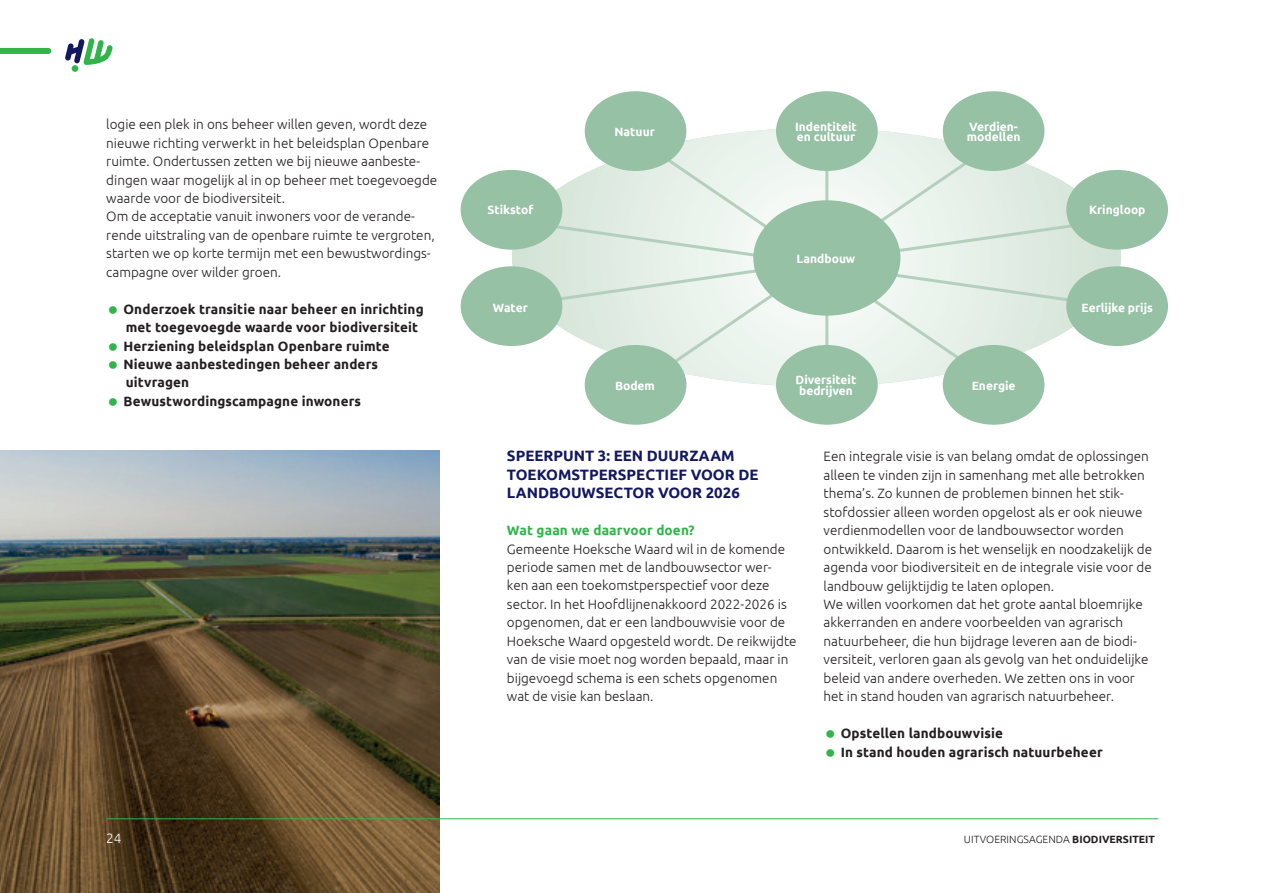
<style>
.page{position:relative;width:1263px;height:893px;background:#fff}
.page>*{position:absolute;margin:0;border:0;box-sizing:border-box;transform-origin:0 0}
.t1{font:700 15px/18.5px "Ubuntu";color:#121761}
.t2{font:300 13.5px/18.5px "Ubuntu";color:#231f20}
.t3{font:700 13.5px/18.5px "Ubuntu";letter-spacing:.01em;color:#231f20}
.t4{font:700 13.5px "Ubuntu";letter-spacing:.01em;color:#31b44a}
.t5{font:300 13.5px "Ubuntu";color:#fff}
.t6{font:700 12px/10.5px "Ubuntu";color:#fff}
.t7{font:300 10.5px "Ubuntu";color:#231f20}
.s1{font-weight:700}
</style>
<div class="page">
<svg style="left:512px;top:128px;width:609px;height:258px"></svg>
<svg style="left:531px;top:220px;width:559px;height:86px;background:#dbe8de"></svg>
<div style="left:461px;top:170px;width:101px;height:80px;background:#96c1a5;border-radius:50%"></div>
<div style="left:1066px;top:170px;width:102px;height:80px;background:#96c1a5;border-radius:50%"></div>
<div style="left:461px;top:266px;width:101px;height:80px;background:#96c1a5;border-radius:50%"></div>
<div style="left:1066px;top:266px;width:102px;height:80px;background:#96c1a5;border-radius:50%"></div>
<div style="left:585px;top:345px;width:101px;height:80px;background:#96c1a5;border-radius:50%"></div>
<div style="left:776px;top:91px;width:102px;height:80px;background:#96c1a5;border-radius:50%"></div>
<div style="left:776px;top:345px;width:102px;height:80px;background:#96c1a5;border-radius:50%"></div>
<div style="left:943px;top:91px;width:101px;height:80px;background:#96c1a5;border-radius:50%"></div>
<div style="left:0;top:48px;width:48px;height:6px;background:#31b44a"></div>
<div style="left:72px;top:65px;width:6px;height:7px;background:#31b44a;border-radius:50%"></div>
<svg style="left:65px;top:38px;width:48px;height:27px"></svg>
<img style="left:0;top:451px;width:439px;height:442px">
<svg style="left:657px;top:151px;width:324px;height:224px"></svg>
<div style="left:753px;top:200px;width:147px;height:116px;background:#96c1a5;border-radius:50%"></div>
<div style="left:585px;top:91px;width:101px;height:80px;background:#96c1a5;border-radius:50%"></div>
<div style="left:943px;top:345px;width:101px;height:80px;background:#96c1a5;border-radius:50%"></div>
<hr style="left:106px;top:818px;width:1052px;height:1px;background:#31b44a">
<p class="t2" style="left:106px;top:116px;width:332px">logie een plek in ons beheer willen geven, wordt deze nieuwe richting verwerkt in het beleidsplan Openbare ruimte. Ondertussen zetten we bij nieuwe aanbeste&shy;dingen waar mogelijk al in op beheer met toegevoegde waarde voor de biodiversiteit.<br>Om de acceptatie vanuit inwoners voor de verande&shy;rende uitstraling van de openbare ruimte te vergroten, starten we op korte termijn met een bewustwordings&shy;campagne over wilder groen.</p>
<p class="t3" style="left:123px;top:300px;width:302px">Onderzoek transitie naar beheer en inrichting met toegevoegde waarde voor biodiversiteit Herziening beleidsplan Openbare ruimte Nieuwe aanbestedingen beheer anders uitvragen<br>Bewustwordingscampagne inwoners</p>
<p class="t5" style="left:106px;top:832px;width:17px">24</p>
<p class="t6" style="left:487px;top:205px;width:47px">Stikstof</p>
<p class="t6" style="left:493px;top:303px;width:36px">Water</p>
<p class="t6" style="left:614px;top:127px;width:42px">Natuur</p>
<p class="t6" style="left:615px;top:381px;width:41px">Bodem</p>
<p class="t6" style="left:795px;top:122px;width:63px">Indentiteit en cultuur</p>
<p class="t6" style="left:967px;top:122px;width:55px">Verdien&shy;modellen</p>
<p class="t6" style="left:797px;top:254px;width:60px">Landbouw</p>
<p class="t6" style="left:795px;top:375px;width:62px">Diversiteit bedrijven</p>
<p class="t6" style="left:972px;top:381px;width:45px">Energie</p>
<p class="t6" style="left:1089px;top:205px;width:58px">Kringloop</p>
<p class="t6" style="left:1081px;top:303px;width:73px">Eerlijke prijs</p>
<p class="t1" style="left:507px;top:447px;width:253px">SPEERPUNT 3: EEN DUURZAAM<br>TOEKOMSTPERSPECTIEF VOOR DE<br>LANDBOUWSECTOR VOOR 2026</p>
<p class="t4" style="left:507px;top:524px;width:189px">Wat gaan we daarvoor doen?</p>
<p class="t2" style="left:507px;top:540px;width:291px">Gemeente Hoeksche Waard wil in de komende periode samen met de landbouwsector wer-<br>ken aan een toekomstperspectief voor deze sector. In het Hoofdlijnenakkoord 2022-2026 is opgenomen, dat er een landbouwvisie voor de Hoeksche Waard opgesteld wordt. De reikwijdte van de visie moet nog worden bepaald, maar in bijgevoegd schema is een schets opgenomen wat de visie kan beslaan.</p>
<p class="t2" style="left:823px;top:448px;width:330px">Een integrale visie is van belang omdat de oplossingen alleen te vinden zijn in samenhang met alle betrokken thema’s. Zo kunnen de problemen binnen het stik&shy;stofdossier alleen worden opgelost als er ook nieuwe verdienmodellen voor de landbouwsector worden ontwikkeld. Daarom is het wenselijk en noodzakelijk de agenda voor biodiversiteit en de integrale visie voor de landbouw gelijktijdig te laten oplopen.<br>We willen voorkomen dat het grote aantal bloemrijke akkerranden en andere voorbeelden van agrarisch natuurbeheer, die hun bijdrage leveren aan de biodi&shy;versiteit, verloren gaan als gevolg van het onduidelijke beleid van andere overheden. We zetten ons in voor het in stand houden van agrarisch natuurbeheer.</p>
<p class="t3" style="left:841px;top:725px;width:263px">Opstellen landbouwvisie<br>In stand houden agrarisch natuurbeheer</p>
<p class="t7" style="left:964px;top:834px;width:192px">UITVOERINGSAGENDA <span class="s1">BIODIVERSITEIT</span></p>
</div>
